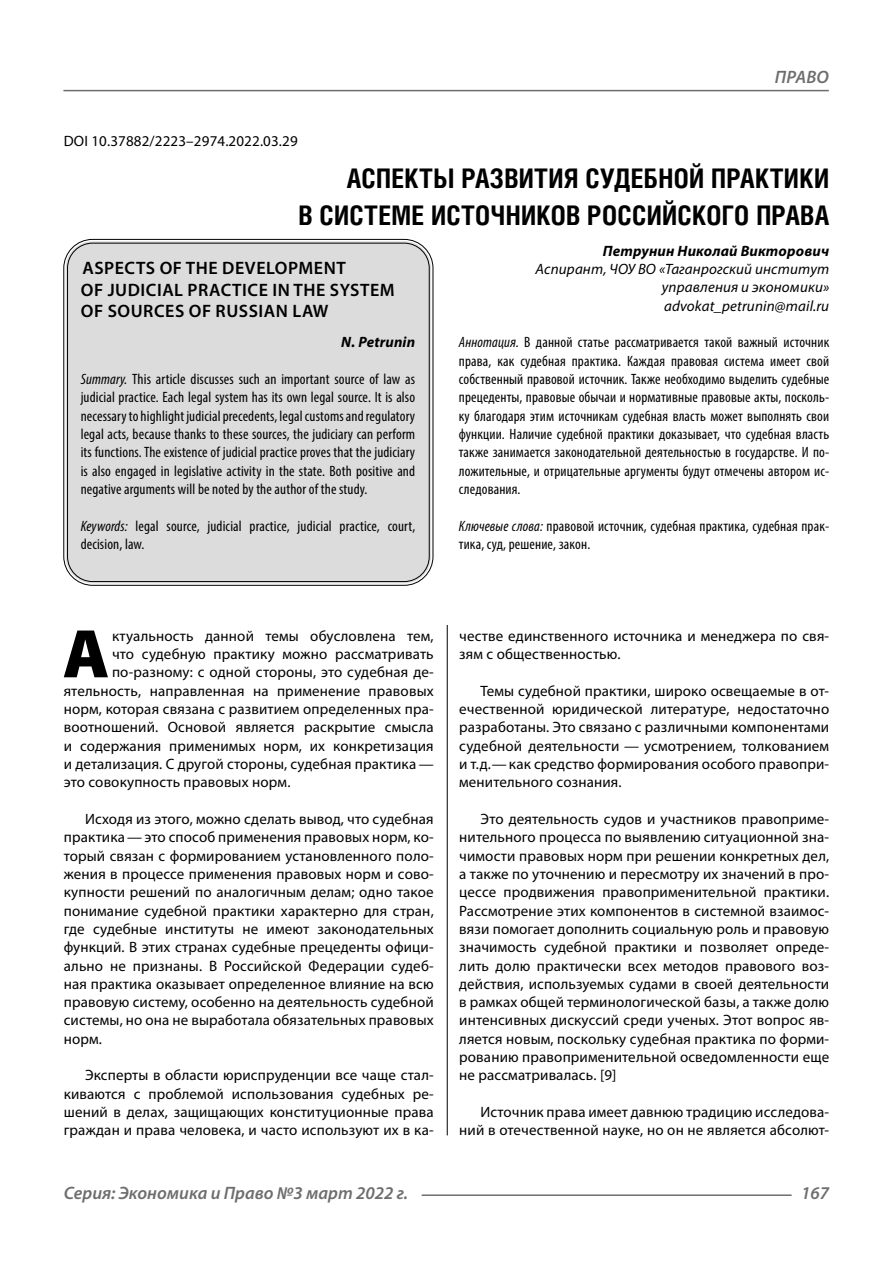
<style>
.page{position:relative;width:893px;height:1263px;background:#fff}
.page>*{position:absolute;margin:0;border:0;box-sizing:border-box;transform-origin:0 0}
.Bukvica{font:900 69.3px "Myriad Pro";color:#000}
.Header{font:700 27px/37.5px "Helios Cond C";letter-spacing:.01em;color:#000;text-align:right}
.Header-eng{font:600 18px/21.6px "Myriad Pro";letter-spacing:.03em;color:#000}
.t1{font:italic 600 18px "Myriad Pro";color:#6e6e6e}
.Normal{font:15px/18.3px "Myriad Pro";letter-spacing:.01em;color:#000;text-align:justify}
.Annotation-rus{font:condensed 15px/18.3px "Myriad Pro";letter-spacing:.01em;color:#000;text-align:justify}
.Annotation-eng{font:condensed 15px/18.3px "Myriad Pro";letter-spacing:.01em;color:#000;text-align:justify}
.Bukvica-2{font:15px "Myriad Pro";letter-spacing:.01em;color:#000}
.Author-doc{font:italic 15px/18.3px "Myriad Pro";letter-spacing:.01em;color:#000;text-align:right}
.DOI{font:15px "Myriad Pro";letter-spacing:.01em;color:#000}
.Author{font:italic 700 15px "Myriad Pro";letter-spacing:.01em;color:#000}
.Author-email{font:italic 15px "Myriad Pro";letter-spacing:.01em;color:#000}
.Author-eng{font:italic 700 15px "Myriad Pro";letter-spacing:.01em;color:#000}
.s1{font-style:italic}
</style>
<div class="page">
<hr style="left:447px;top:622px;width:1px;height:513px;background:#000">
<div style="left:43px;top:604px;width:786px;height:21px;background:#fff"></div>
<div style="left:66px;top:241px;width:365px;height:342px;background:#dcdcdc;border-radius:27px"></div>
<div style="left:67px;top:243px;width:363px;height:339px;border:1px solid #000;border-radius:25px"></div>
<hr style="left:63px;top:90px;width:766px;height:1px;background:#6e6e6e">
<hr style="left:422px;top:1194px;width:370px;height:2px;background:#6e6e6e">
<p class="DOI" style="left:64px;top:132px;width:235px">DOI 10.37882/2223–2974.2022.03.29</p>
<p class="t1" style="left:775px;top:66px;width:24px">Право</p>
<p class="Header" style="left:298px;top:159px;width:532px">АСПЕКТЫ РАЗВИТИЯ СУДЕБНОЙ ПРАКТИКИ<br>В СИСТЕМЕ ИСТОЧНИКОВ РОССИЙСКОГО ПРАВА</p>
<p class="Author" style="left:603px;top:241px;width:228px">Петрунин Николай Викторович</p>
<p class="Author-doc" style="left:536px;top:260px;width:295px">Аспирант, ЧОУ ВО «Таганрогский институт управления и экономики»</p>
<p class="Author-email" style="left:664px;top:296px;width:167px">advokat_petrunin@mail.ru</p>
<p class="Annotation-rus" style="left:459px;top:333px;width:372px"><span class="s1">Аннотация.</span> В данной статье рассматривается такой важный источник права, как судебная практика. Каждая правовая система имеет свой собственный правовой источник. Также необходимо выделить судебные прецеденты, правовые обычаи и нормативные правовые акты, посколь&shy;ку благодаря этим источникам судебная власть может выполнять свои функции. Наличие судебной практики доказывает, что судебная власть также занимается законодательной деятельностью в государстве. И по&shy;ложительные, и отрицательные аргументы будут отмечены автором ис&shy;следования.</p>
<p class="Annotation-rus" style="left:459px;top:516px;width:372px"><span class="s1">Ключевые слова:</span> правовой источник, судебная практика, судебная прак&shy;тика, суд, решение, закон.</p>
<p class="Header-eng" style="left:81px;top:257px;width:315px">ASPECTS OF THE DEVELOPMENT<br>OF JUDICIAL PRACTICE IN THE SYSTEM<br>OF SOURCES OF RUSSIAN LAW</p>
<p class="Author-eng" style="left:341px;top:333px;width:75px">N. Petrunin</p>
<p class="Annotation-eng" style="left:81px;top:370px;width:336px"><span class="s1">Summary.</span> This article discusses such an important source of law as judicial practice. Each legal system has its own legal source. It is also necessary to highlight judicial precedents, legal customs and regulatory legal acts, because thanks to these sources, the judiciary can perform its functions. The existence of judicial practice proves that the judiciary is also engaged in legislative activity in the state. Both positive and negative arguments will be noted by the author of the study.</p>
<p class="Annotation-eng" style="left:81px;top:516px;width:336px"><span class="s1">Keywords:</span> legal source, judicial practice, judicial practice, court, decision, law.</p>
<p class="Bukvica" style="left:63px;top:608px;width:48px">А</p>
<p class="Bukvica-2" style="left:112px;top:626px;width:323px">ктуальность данной темы обусловлена тем,</p>
<p class="Bukvica-2" style="left:112px;top:645px;width:323px">что судебную практику можно рассматривать</p>
<p class="Bukvica-2" style="left:112px;top:663px;width:323px">по-разному: с одной стороны, это судебная де-</p>
<p class="Bukvica-2" style="left:64px;top:681px;width:371px">ятельность, направленная на применение правовых</p>
<p class="Bukvica-2" style="left:64px;top:700px;width:371px">норм, которая связана с развитием определенных пра-</p>
<p class="Bukvica-2" style="left:64px;top:718px;width:371px">воотношений. Основой является раскрытие смысла</p>
<p class="Bukvica-2" style="left:64px;top:736px;width:371px">и содержания применимых норм, их конкретизация</p>
<p class="Bukvica-2" style="left:64px;top:755px;width:371px">и детализация. С другой стороны, судебная практика —</p>
<p class="Bukvica-2" style="left:64px;top:773px;width:227px">это совокупность правовых норм.</p>
<p class="Normal" style="left:64px;top:809px;width:371px;text-indent:21px">Исходя из этого, можно сделать вывод, что судебная практика—это способ применения правовых норм, ко&shy;торый связан с формированием установленного поло&shy;жения в процессе применения правовых норм и сово&shy;купности решений по аналогичным делам; одно такое понимание судебной практики характерно для стран, где судебные институты не имеют законодательных функций. В этих странах судебные прецеденты офици&shy;ально не признаны. В Российской Федерации судеб&shy;ная практика оказывает определенное влияние на всю правовую систему, особенно на деятельность судебной системы, но она не выработала обязательных правовых норм.</p>
<p class="Normal" style="left:64px;top:1066px;width:371px;text-indent:21px">Эксперты в области юриспруденции все чаще стал&shy;киваются с проблемой использования судебных ре&shy;шений в делах, защищающих конституционные права граждан и права человека, и часто используют их в ка-</p>
<p class="Normal" style="left:459px;top:626px;width:371px">честве единственного источника и менеджера по свя&shy;зям с общественностью.</p>
<p class="Normal" style="left:459px;top:681px;width:371px;text-indent:21px">Темы судебной практики, широко освещаемые в от&shy;ечественной юридической литературе, недостаточно разработаны. Это связано с различными компонентами судебной деятельности — усмотрением, толкованием и т. д.—как средство формирования особого правопри&shy;менительного сознания.</p>
<p class="Normal" style="left:459px;top:809px;width:371px;text-indent:21px">Это деятельность судов и участников правоприме&shy;нительного процесса по выявлению ситуационной зна&shy;чимости правовых норм при решении конкретных дел, а также по уточнению и пересмотру их значений в про&shy;цессе продвижения правоприменительной практики.<br>Рассмотрение этих компонентов в системной взаимос&shy;вязи помогает дополнить социальную роль и правовую значимость судебной практики и позволяет опреде&shy;лить долю практически всех методов правового воз&shy;действия, используемых судами в своей деятельности в рамках общей терминологической базы, а также долю интенсивных дискуссий среди ученых. Этот вопрос яв&shy;ляется новым, поскольку судебная практика по форми&shy;рованию правоприменительной осведомленности еще не рассматривалась. [9]</p>
<p class="Normal" style="left:459px;top:1103px;width:371px;text-align:right">Источник права имеет давнюю традицию исследова&shy;ний в отечественной науке, но он не является абсолют-</p>
<p class="t1" style="left:64px;top:1182px;width:346px">Серия: Экономика и Право №3 март 2022 г.</p>
<p class="t1" style="left:801px;top:1182px;width:30px">167</p>
</div>
